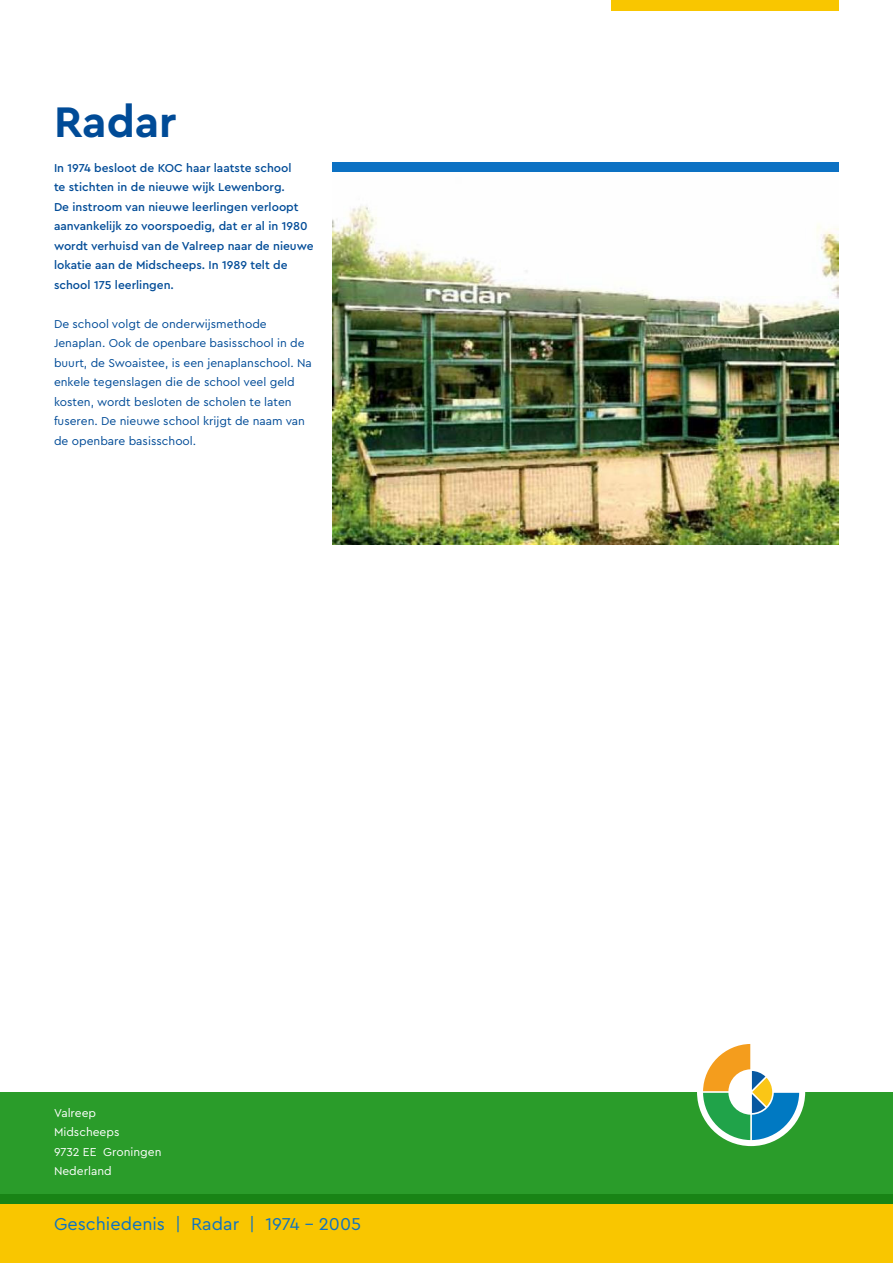
<style>
.page{position:relative;width:893px;height:1263px;background:#fff}
.page>*{position:absolute;margin:0;border:0;box-sizing:border-box;transform-origin:0 0}
.t1{font:700 44.85px "Cera Pro";color:#004b97}
.t2{font:18px "Cera Pro";color:#0c71c3}
.t3{font:12px/19.5px "Cera Pro";color:#004b97}
.t4{font:500 12px/19.5px "Cera Pro";color:#004b97}
.t5{font:12px "Cera Pro";color:#fff}
</style>
<div class="page">
<div style="left:0;top:1092px;width:893px;height:102px;background:#2a9c2a"></div>
<div style="left:0;top:1194px;width:893px;height:10px;background:#188415"></div>
<div style="left:0;top:1204px;width:893px;height:59px;background:#f9c600"></div>
<div style="left:333px;top:162px;width:506px;height:10px;background:#0c71c3"></div>
<div style="left:611px;top:0;width:228px;height:11px;background:#f9c600"></div>
<div style="left:697px;top:1038px;width:108px;height:108px;background:#fff;border-radius:50%"></div>
<svg style="left:703px;top:1044px;width:96px;height:96px"></svg>
<img style="left:333px;top:206px;width:506px;height:338px">
<p class="t1" style="left:54px;top:92px;width:124px">Radar</p>
<p class="t4" style="left:54px;top:157px;width:261px">In 1974 besloot de KOC haar laatste school<br>te stichten in de nieuwe wijk Lewenborg.<br>De instroom van nieuwe leerlingen verloopt aanvankelijk zo voorspoedig, dat er al in 1980 wordt verhuisd van de Valreep naar de nieuwe lokatie aan de Midscheeps. In 1989 telt de school 175 leerlingen.</p>
<p class="t3" style="left:54px;top:313px;width:259px">De school volgt de onderwijsmethode Jenaplan. Ook de openbare basisschool in de buurt, de Swoaistee, is een jenaplanschool. Na enkele tegenslagen die de school veel geld kosten, wordt besloten de scholen te laten fuseren. De nieuwe school krijgt de naam van de openbare basisschool.</p>
<p class="t5" style="left:54px;top:1105px;width:44px">Valreep</p>
<p class="t5" style="left:54px;top:1124px;width:67px">Midscheeps</p>
<p class="t5" style="left:54px;top:1144px;width:109px">9732 EE Groningen</p>
<p class="t5" style="left:54px;top:1163px;width:59px">Nederland</p>
<p class="t2" style="left:54px;top:1211px;width:309px">Geschiedenis | Radar | 1974 - 2005</p>
</div>
